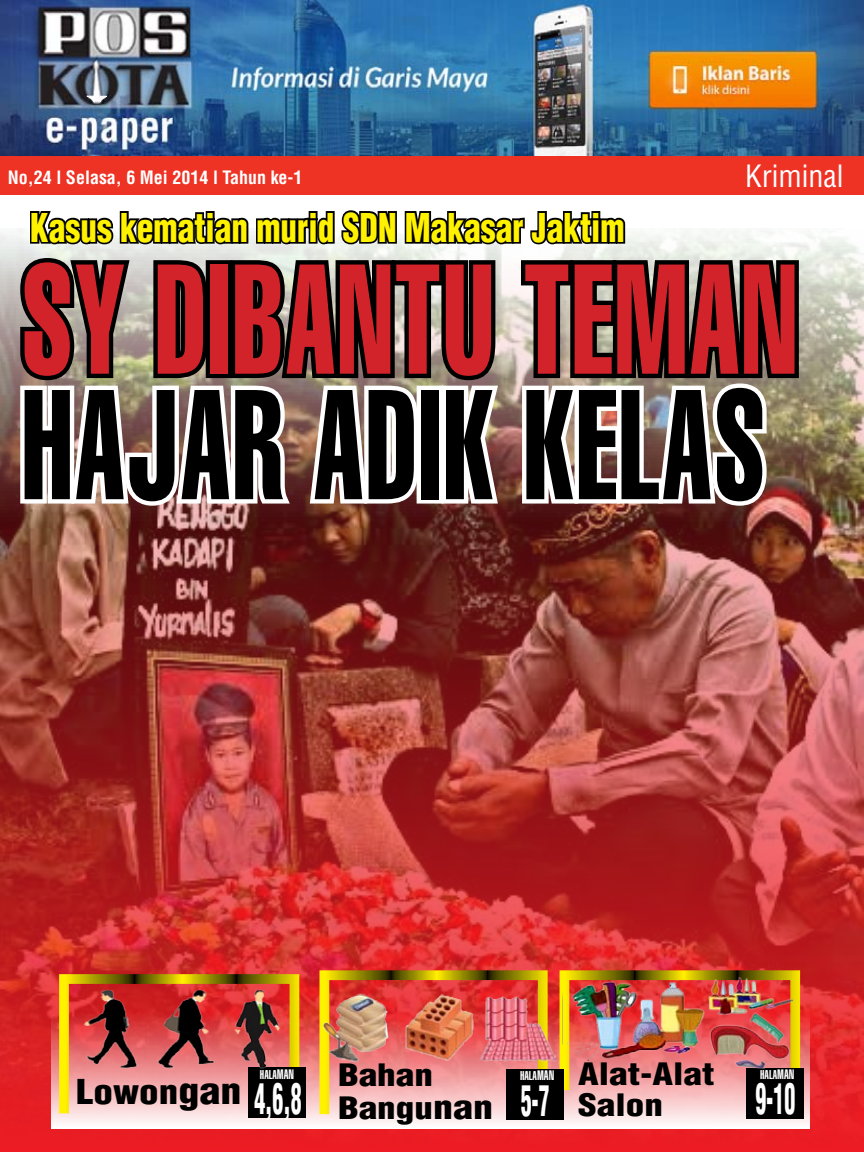
<style>
.page{position:relative;width:864px;height:1152px;background:#fff}
.page>*{position:absolute;margin:0;border:0;box-sizing:border-box;transform-origin:0 0}
.t1{font:extra-condensed 153.3px "Helvetica";letter-spacing:.025em;color:#d2232a;scale:.7 1}
.t2{font:extra-condensed 153.3px "Helvetica";letter-spacing:.025em;color:#000;scale:.7 1}
.t3{font:900 condensed 41.7px "Helvetica";color:#fff;scale:.52 1}
.t4{font:900 condensed 38.7px "Helvetica";color:#fff200;scale:.86 1}
.t5{font:900 condensed 33.45px "Helvetica";color:#000;scale:1.17 1}
.t6{font:900 condensed 30.15px/32.4px "Helvetica";color:#000;scale:1.23 1}
.t7{font:condensed 30px "Helvetica";color:#fff}
.t8{font:700 condensed 18px "Helvetica";color:#fff}
.t9{font:900 extra-condensed 12.6px "Helvetica";color:#fff;scale:1.06 1}
.s1{font-size:36px}
.s2{font-size:13.5px}
.s3{font-size:32.4px}
</style>
<div class="page">
<img style="left:0;top:0;width:864px;height:157px">
<div style="left:0;top:157px;width:864px;height:38px;background:#ee3224"></div>
<svg style="left:86px;top:96px;width:8px;height:6px"></svg>
<svg style="left:100px;top:96px;width:7px;height:6px"></svg>
<img style="left:0;top:239px;width:864px;height:913px">
<svg style="left:51px;top:957px;width:758px;height:171px"></svg>
<svg style="left:54px;top:969px;width:250px;height:154px;background:#edb088"></svg>
<svg style="left:315px;top:965px;width:490px;height:159px;background:#e8a98b"></svg>
<div style="left:249px;top:1067px;width:57px;height:51px;background:#000"></div>
<div style="left:506px;top:1069px;width:57px;height:51px;background:#000"></div>
<div style="left:746px;top:1068px;width:57px;height:51px;background:#000"></div>
<img style="left:72px;top:977px;width:216px;height:99px">
<img style="left:324px;top:984px;width:231px;height:83px">
<img style="left:16px;top:210px;width:787px;height:300px">
<img style="left:562px;top:977px;width:150px;height:96px">
<img style="left:705px;top:975px;width:88px;height:27px">
<img style="left:702px;top:1002px;width:94px;height:69px">
<p class="t8" style="left:8px;top:167px;width:296px">No,24 l Selasa, 6 Mei 2014 l Tahun ke-1</p>
<p class="t7" style="left:745px;top:157px;width:100px">Kriminal</p>
<p class="t4" style="left:30px;top:203px;width:693px">Kasus kematian murid SDN Makasar Jaktim</p>
<h1 class="t1" style="left:22px;top:222px;width:1107px">SY DIBANTU TEMAN</h1>
<h1 class="t2" style="left:22px;top:347px;width:1062px">HAJAR ADIK KELAS</h1>
<p class="t5" style="left:76px;top:1071px;width:143px">Lowon<span class="s1">gan</span></p>
<p class="t9" style="left:260px;top:1067px;width:34px">HALA<span class="s2">MAN</span></p>
<p class="t3" style="left:254px;top:1072px;width:92px">4,6,8</p>
<p class="t6" style="left:338px;top:1059px;width:127px">Bahan<br>Bangu<span class="s3">nan</span></p>
<p class="t6" style="left:578px;top:1059px;width:112px;line-height:30.2px">Alat-Alat<br>Salon</p>
<p class="t9" style="left:520px;top:1068px;width:34px">HALA<span class="s2">MAN</span></p>
<p class="t3" style="left:521px;top:1074px;width:57px">5-7</p>
<p class="t9" style="left:760px;top:1067px;width:34px">HALA<span class="s2">MAN</span></p>
<p class="t3" style="left:755px;top:1073px;width:78px">9-10</p>
</div>
